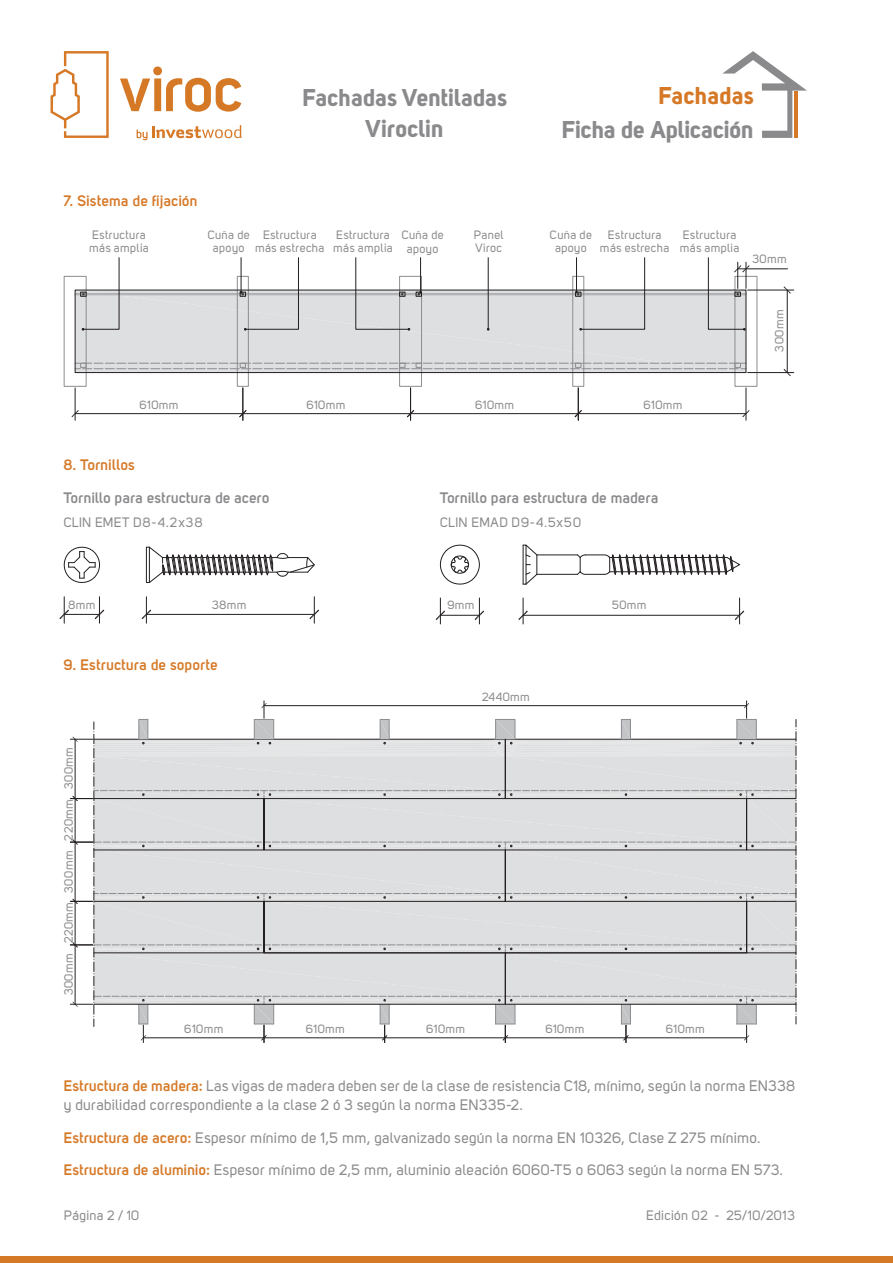
<style>
.page{position:relative;width:893px;height:1263px;background:#fff}
.page>*{position:absolute;margin:0;border:0;box-sizing:border-box;transform-origin:0 0}
.t1{font:24px "Uni Sans Bold";letter-spacing:-.005em;color:#8a8a8d}
.t2{font:24px "Uni Sans Bold";letter-spacing:.005em;color:#d67927}
.t3{font:15px/19.5px "Uni Sans Regular";letter-spacing:.015em;color:#8a8a8d}
.t4{font:700 15px "Uni Sans Semi";letter-spacing:.015em;color:#8a8a8d}
.t5{font:700 15px "Uni Sans Semi";letter-spacing:.02em;color:#d67927}
.t6{font:13.5px "Uni Sans Regular";letter-spacing:.025em;color:#8a8a8d}
.t7{font:12px/13.5px "Uni Sans Regular";letter-spacing:.025em;color:#8a8a8d;text-align:center}
.s1{font-family:"Uni Sans Semi";font-weight:700;color:#d67927}
</style>
<div class="page">
<svg style="left:51px;top:51px;width:58px;height:87px"></svg>
<svg style="left:120px;top:66px;width:121px;height:46px"></svg>
<svg style="left:137px;top:125px;width:105px;height:16px"></svg>
<svg style="left:722px;top:51px;width:85px;height:87px"></svg>
<hr style="left:794px;top:92px;width:4px;height:46px;background:#d67927">
<div style="left:0;top:1257px;width:893px;height:6px;background:#d67927"></div>
<hr style="left:75px;top:388px;width:1px;height:32px;background:#231f20">
<hr style="left:75px;top:413px;width:168px;height:1px;background:#231f20">
<svg style="left:71px;top:410px;width:8px;height:7px"></svg>
<hr style="left:243px;top:388px;width:1px;height:32px;background:#231f20">
<hr style="left:243px;top:413px;width:167px;height:1px;background:#231f20">
<svg style="left:239px;top:410px;width:7px;height:7px"></svg>
<hr style="left:410px;top:388px;width:1px;height:32px;background:#231f20">
<hr style="left:410px;top:413px;width:168px;height:1px;background:#231f20">
<svg style="left:407px;top:410px;width:7px;height:7px"></svg>
<hr style="left:578px;top:388px;width:1px;height:32px;background:#231f20">
<hr style="left:746px;top:388px;width:1px;height:32px;background:#231f20">
<hr style="left:578px;top:413px;width:168px;height:1px;background:#231f20">
<svg style="left:574px;top:410px;width:8px;height:7px"></svg>
<svg style="left:742px;top:410px;width:7px;height:7px"></svg>
<svg style="left:64px;top:276px;width:693px;height:111px"></svg>
<div style="left:75px;top:290px;width:671px;height:83px;border:1px solid #231f20"></div>
<hr style="left:747px;top:372px;width:47px;height:1px;background:#231f20">
<hr style="left:747px;top:290px;width:47px;height:1px;background:#231f20">
<hr style="left:787px;top:290px;width:1px;height:83px;background:#231f20">
<svg style="left:783px;top:369px;width:8px;height:7px"></svg>
<svg style="left:783px;top:286px;width:8px;height:8px"></svg>
<hr style="left:738px;top:269px;width:49px;height:1px;background:#231f20">
<svg style="left:75px;top:363px;width:671px;height:6px;background:#c9cacc"></svg>
<svg style="left:575px;top:257px;width:70px;height:74px"></svg>
<hr style="left:576px;top:258px;width:1px;height:34px;background:#231f20">
<svg style="left:80px;top:257px;width:39px;height:74px"></svg>
<svg style="left:708px;top:257px;width:41px;height:74px"></svg>
<svg style="left:240px;top:257px;width:249px;height:74px"></svg>
<svg style="left:70px;top:701px;width:727px;height:342px"></svg>
<svg style="left:146px;top:547px;width:169px;height:36px"></svg>
<svg style="left:64px;top:546px;width:36px;height:37px"></svg>
<hr style="left:146px;top:614px;width:168px;height:1px;background:#231f20">
<svg style="left:309px;top:597px;width:10px;height:26px"></svg>
<svg style="left:142px;top:597px;width:9px;height:26px"></svg>
<hr style="left:64px;top:614px;width:35px;height:1px;background:#231f20">
<svg style="left:95px;top:597px;width:9px;height:26px"></svg>
<svg style="left:59px;top:597px;width:10px;height:26px"></svg>
<hr style="left:537px;top:574px;width:40px;height:1px;background:#231f20">
<hr style="left:537px;top:555px;width:40px;height:1px;background:#231f20">
<svg style="left:523px;top:545px;width:14px;height:40px"></svg>
<svg style="left:577px;top:554px;width:163px;height:21px"></svg>
<svg style="left:440px;top:544px;width:40px;height:41px"></svg>
<hr style="left:523px;top:615px;width:216px;height:1px;background:#231f20">
<svg style="left:735px;top:598px;width:9px;height:26px"></svg>
<svg style="left:518px;top:598px;width:10px;height:26px"></svg>
<hr style="left:440px;top:615px;width:39px;height:1px;background:#231f20">
<svg style="left:474px;top:598px;width:10px;height:26px"></svg>
<svg style="left:436px;top:598px;width:9px;height:26px"></svg>
<p class="t5" style="left:64px;top:196px;width:136px">7. Sistema de fijación</p>
<h1 class="t1" style="left:303px;top:84px;width:206px">Fachadas Ventiladas</h1>
<h1 class="t2" style="left:659px;top:82px;width:97px">Fachadas</h1>
<h1 class="t1" style="left:366px;top:115px;width:79px">Viroclin</h1>
<h1 class="t1" style="left:562px;top:115px;width:193px">Ficha de Aplicación</h1>
<p class="t7" style="left:208px;top:229px;width:44px">Cuña de apoyo</p>
<p class="t7" style="left:550px;top:229px;width:44px">Cuña de apoyo</p>
<p class="t7" style="left:89px;top:229px;width:61px;text-align:left">Estructura más amplia</p>
<p class="t7" style="left:680px;top:229px;width:61px;text-align:left">Estructura más amplia</p>
<p class="t7" style="left:255px;top:229px;width:71px">Estructura más estrecha</p>
<p class="t7" style="left:600px;top:229px;width:71px">Estructura más estrecha</p>
<p class="t7" style="left:333px;top:229px;width:61px;text-align:left">Estructura más amplia</p>
<p class="t7" style="left:474px;top:229px;width:31px;text-align:left">Panel<br>Viroc</p>
<p class="t7" style="left:402px;top:230px;width:44px">Cuña de apoyo</p>
<p class="t7" style="left:752px;top:253px;width:36px">30mm</p>
<p class="t7" style="left:774px;top:352px;width:44px;rotate:-90deg">300mm</p>
<p class="t7" style="left:306px;top:400px;width:41px">610mm</p>
<p class="t7" style="left:643px;top:399px;width:41px">610mm</p>
<p class="t7" style="left:139px;top:400px;width:41px">610mm</p>
<p class="t7" style="left:475px;top:400px;width:41px">610mm</p>
<p class="t5" style="left:64px;top:460px;width:73px">8. Tornillos</p>
<p class="t4" style="left:64px;top:492px;width:207px">Tornillo para estructura de acero</p>
<p class="t4" style="left:440px;top:492px;width:220px">Tornillo para estructura de madera</p>
<p class="t6" style="left:64px;top:517px;width:140px">CLIN EMET D8-4.2x38</p>
<p class="t6" style="left:440px;top:517px;width:143px">CLIN EMAD D9-4.5x50</p>
<p class="t7" style="left:69px;top:600px;width:29px">8mm</p>
<p class="t7" style="left:447px;top:600px;width:29px">9mm</p>
<p class="t7" style="left:612px;top:600px;width:36px">50mm</p>
<p class="t7" style="left:212px;top:600px;width:36px">38mm</p>
<p class="t5" style="left:64px;top:660px;width:156px">9. Estructura de soporte</p>
<p class="t7" style="left:63px;top:789px;width:44px;rotate:-90deg">300mm</p>
<p class="t7" style="left:63px;top:841px;width:43px;rotate:-90deg">220mm</p>
<p class="t7" style="left:63px;top:893px;width:44px;rotate:-90deg">300mm</p>
<p class="t7" style="left:63px;top:943px;width:43px;rotate:-90deg">220mm</p>
<p class="t7" style="left:63px;top:995px;width:44px;rotate:-90deg">300mm</p>
<p class="t7" style="left:482px;top:691px;width:50px">2440mm</p>
<p class="t7" style="left:184px;top:1024px;width:41px">610mm</p>
<p class="t7" style="left:306px;top:1024px;width:41px">610mm</p>
<p class="t7" style="left:426px;top:1024px;width:41px">610mm</p>
<p class="t7" style="left:545px;top:1024px;width:41px">610mm</p>
<p class="t7" style="left:666px;top:1024px;width:41px">610mm</p>
<p class="t3" style="left:64px;top:1078px;width:733px"><span class="s1">Estructura de madera:</span> Las vigas de madera deben ser de la clase de resistencia C18, mínimo, según la norma EN338 y durabilidad correspondiente a la clase 2 ó 3 según la norma EN335-2.</p>
<p class="t3" style="left:64px;top:1123px;width:721px;line-height:32.2px"><span class="s1">Estructura de acero:</span> Espesor mínimo de 1,5 mm, galvanizado según la norma EN 10326, Clase Z 275 mínimo.<br><span class="s1">Estructura de aluminio:</span> Espesor mínimo de 2,5 mm, aluminio aleación 6060-T5 o 6063 según la norma EN 573.</p>
<p class="t6" style="left:64px;top:1211px;width:77px">Página 2 / 10</p>
<p class="t6" style="left:646px;top:1211px;width:150px">Edición 02 - 25/10/2013</p>
</div>
